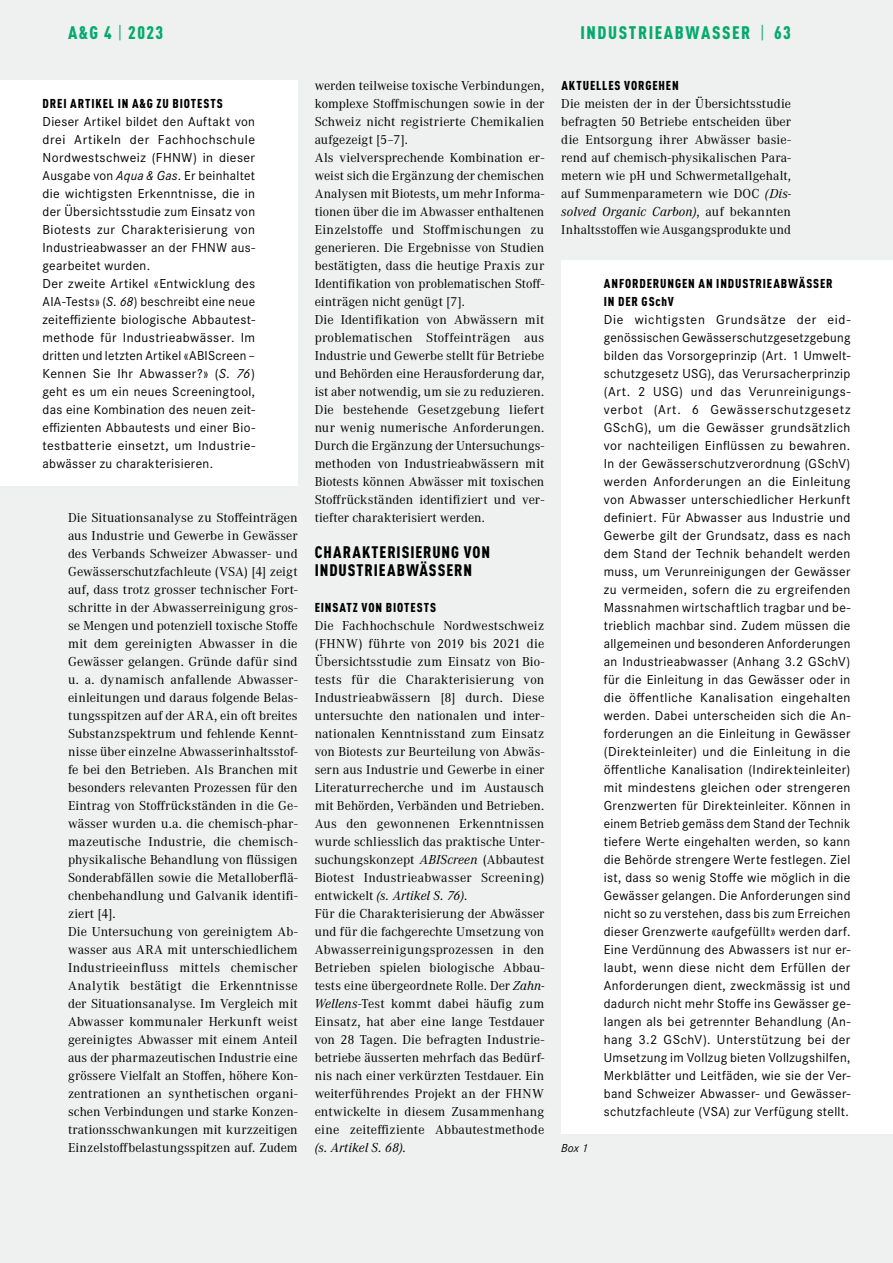
<style>
.page{position:relative;width:893px;height:1263px;background:#eff0f0}
.page>*{position:absolute;margin:0;border:0;box-sizing:border-box;transform-origin:0 0}
.t1{font:900 condensed 18px "DINOT";letter-spacing:.09em;color:#04aa6c}
.t2{font:900 condensed 16.5px/18px "DINOT";letter-spacing:.06em;color:#000}
.t3{font:13.5px/18px "Corporate A";letter-spacing:.01em;color:#000}
.t4{font:13.5px/18px "Corporate S";letter-spacing:.025em;color:#000}
.t5{font:900 condensed 12.75px/18px "DINOT";letter-spacing:.07em;color:#000}
.t6{font:italic 12px "Corporate S";color:#000}
.s1{font-weight:400}
.s2{font-style:italic}
</style>
<div class="page">
<div style="left:0;top:81px;width:298px;height:405px;background:#fff"></div>
<div style="left:561px;top:261px;width:332px;height:873px;background:#fff"></div>
<h1 class="t1" style="left:68px;top:22px;width:97px">A&amp;G 4 <span class="s1">|</span> 2023</h1>
<p class="t5" style="left:43px;top:94px;width:182px">DREI ARTIKEL IN A&amp;G ZU BIOTESTS</p>
<p class="t4" style="left:43px;top:112px;width:214px">Dieser Artikel bildet den Auftakt von drei Artikeln der Fachhochschule Nordwestschweiz (FHNW) in dieser Ausgabe von <span class="s2">Aqua &amp; Gas</span>. Er beinhaltet die wichtigsten Erkenntnisse, die in der Übersichtsstudie zum Einsatz von Biotests zur Charakterisierung von Industrieabwasser an der FHNW aus&shy;gearbeitet wurden.<br>Der zweite Artikel «Entwicklung des AIA-Tests» (<span class="s2">S. 68</span>) beschreibt eine neue zeiteffiziente biologische Abbautest&shy;methode für Industrieabwässer. Im dritten und letzten Artikel «ABIScreen – Kennen Sie Ihr Abwasser?» (<span class="s2">S. 76</span>) geht es um ein neues Screeningtool, das eine Kombination des neuen zeit&shy;effizienten Abbautests und einer Bio&shy;testbatterie einsetzt, um Industrie&shy;abwässer zu charakterisieren.</p>
<p class="t3" style="left:68px;top:508px;width:231px">Die Situationsanalyse zu Stoffeinträgen aus Industrie und Gewerbe in Gewässer des Verbands Schweizer Abwasser- und Gewässerschutzfachleute (VSA) [4] zeigt auf, dass trotz grosser technischer Fort&shy;schritte in der Abwasserreinigung gros&shy;se Mengen und potenziell toxische Stoffe mit dem gereinigten Abwasser in die Gewässer gelangen. Gründe dafür sind u. a. dynamisch anfallende Abwasser&shy;einleitungen und daraus folgende Belas&shy;tungsspitzen auf der ARA, ein oft breites Substanzspektrum und fehlende Kennt&shy;nisse über einzelne Abwasserinhaltsstof&shy;fe bei den Betrieben. Als Branchen mit besonders relevanten Prozessen für den Eintrag von Stoffrückständen in die Ge&shy;wässer wurden u.a. die chemisch-phar&shy;mazeutische Industrie, die chemisch&shy;physikalische Behandlung von flüssigen Sonderabfällen sowie die Metalloberflä&shy;chenbehandlung und Galvanik identifi&shy;ziert [4].<br>Die Untersuchung von gereinigtem Ab&shy;wasser aus ARA mit unterschiedlichem Industrieeinfluss mittels chemischer Analytik bestätigt die Erkenntnisse der Situationsanalyse. Im Vergleich mit Abwasser kommunaler Herkunft weist gereinigtes Abwasser mit einem Anteil aus der pharmazeutischen Industrie eine grössere Vielfalt an Stoffen, höhere Kon&shy;zentrationen an synthetischen organi&shy;schen Verbindungen und starke Konzen&shy;trationsschwankungen mit kurzzeitigen Einzelstoffbelastungsspitzen auf. Zudem</p>
<p class="t3" style="left:315px;top:76px;width:231px">werden teilweise toxische Verbindungen, komplexe Stoffmischungen sowie in der Schweiz nicht registrierte Chemikalien aufgezeigt [5–7].<br>Als vielversprechende Kombination er&shy;weist sich die Ergänzung der chemischen Analysen mit Biotests, um mehr Informa&shy;tionen über die im Abwasser enthaltenen Einzelstoffe und Stoffmischungen zu generieren. Die Ergebnisse von Studien bestätigten, dass die heutige Praxis zur Identifikation von problematischen Stoff&shy;einträgen nicht genügt [7].<br>Die Identifikation von Abwässern mit problematischen Stoffeinträgen aus Industrie und Gewerbe stellt für Betriebe und Behörden eine Herausforderung dar, ist aber notwendig, um sie zu reduzieren.<br>Die bestehende Gesetzgebung liefert nur wenig numerische Anforderungen.<br>Durch die Ergänzung der Untersuchungs&shy;methoden von Industrieabwässern mit Biotests können Abwässer mit toxischen Stoffrückständen identifiziert und ver&shy;tiefter charakterisiert werden.</p>
<p class="t2" style="left:315px;top:543px;width:177px">CHARAKTERISIERUNG VON<br>INDUSTRIEABWÄSSERN</p>
<p class="t5" style="left:315px;top:598px;width:123px">EINSATZ VON BIOTESTS</p>
<p class="t3" style="left:315px;top:616px;width:231px">Die Fachhochschule Nordwestschweiz (FHNW) führte von 2019 bis 2021 die Übersichtsstudie zum Einsatz von Bio&shy;tests für die Charakterisierung von Industrieabwässern [8] durch. Diese untersuchte den nationalen und inter&shy;nationalen Kenntnisstand zum Einsatz von Biotests zur Beurteilung von Abwäs&shy;sern aus Industrie und Gewerbe in einer Literaturrecherche und im Austausch mit Behörden, Verbänden und Betrieben.<br>Aus den gewonnenen Erkenntnissen wurde schliesslich das praktische Unter&shy;suchungskonzept <span class="s2">ABIScreen</span> (Abbautest Biotest Industrieabwasser Screening) entwickelt <span class="s2">(s. Artikel S. 76)</span>.<br>Für die Charakterisierung der Abwässer und für die fachgerechte Umsetzung von Abwasserreinigungsprozessen in den Betrieben spielen biologische Abbau&shy;tests eine übergeordnete Rolle. Der <span class="s2">Zahn-Wellens</span>-Test kommt dabei häufig zum Einsatz, hat aber eine lange Testdauer von 28 Tagen. Die befragten Industrie&shy;betriebe äusserten mehrfach das Bedürf&shy;nis nach einer verkürzten Testdauer. Ein weiterführendes Projekt an der FHNW entwickelte in diesem Zusammenhang eine zeiteffiziente Abbautestmethode <span class="s2">(s. Artikel S. 68)</span>.</p>
<h1 class="t1" style="left:580px;top:22px;width:212px">INDUSTRIEABWASSER <span class="s1">|</span> 63</h1>
<p class="t5" style="left:561px;top:76px;width:119px">AKTUELLES VORGEHEN</p>
<p class="t3" style="left:561px;top:94px;width:231px;text-align:justify">Die meisten der in der Übersichtsstudie befragten 50 Betriebe entscheiden über die Entsorgung ihrer Abwässer basie&shy;rend auf chemisch-physikalischen Para&shy;metern wie pH und Schwermetallgehalt, auf Summenparametern wie DOC <span class="s2">(Dis&shy;solved Organic Carbon)</span>, auf bekannten Inhaltsstoffen wie Ausgangsprodukte und</p>
<p class="t6" style="left:561px;top:1139px;width:29px">Box 1</p>
<p class="t5" style="left:604px;top:274px;width:230px">ANFORDERUNGEN AN INDUSTRIEABWÄSSER<br>IN DER GSchV</p>
<p class="t4" style="left:604px;top:310px;width:248px;text-align:justify">Die wichtigsten Grundsätze der eid&shy;genössischen Gewässerschutzgesetzgebung bilden das Vorsorgeprinzip (Art. 1 Umwelt&shy;schutzgesetz USG), das Verursacherprinzip (Art. 2 USG) und das Verunreinigungs&shy;verbot (Art. 6 Gewässerschutzgesetz GSchG), um die Gewässer grundsätzlich vor nachteiligen Einflüssen zu bewahren.<br>In der Gewässerschutzverordnung (GSchV) werden Anforderungen an die Einleitung von Abwasser unterschiedlicher Herkunft definiert. Für Abwasser aus Industrie und Gewerbe gilt der Grundsatz, dass es nach dem Stand der Technik behandelt werden muss, um Verunreinigungen der Gewässer zu vermeiden, sofern die zu ergreifenden Massnahmen wirtschaftlich tragbar und be&shy;trieblich machbar sind. Zudem müssen die allgemeinen und besonderen Anforderungen an Industrieabwasser (Anhang 3.2 GSchV) für die Einleitung in das Gewässer oder in die öffentliche Kanalisation eingehalten werden. Dabei unterscheiden sich die An&shy;forderungen an die Einleitung in Gewässer (Direkteinleiter) und die Einleitung in die öffentliche Kanalisation (Indirekteinleiter) mit mindestens gleichen oder strengeren Grenzwerten für Direkteinleiter. Können in einem Betrieb gemäss dem Stand der Technik tiefere Werte eingehalten werden, so kann die Behörde strengere Werte festlegen. Ziel ist, dass so wenig Stoffe wie möglich in die Gewässer gelangen. Die Anforderungen sind nicht so zu verstehen, dass bis zum Erreichen dieser Grenzwerte «aufgefüllt» werden darf.<br>Eine Verdünnung des Abwassers ist nur er&shy;laubt, wenn diese nicht dem Erfüllen der Anforderungen dient, zweckmässig ist und dadurch nicht mehr Stoffe ins Gewässer ge&shy;langen als bei getrennter Behandlung (An&shy;hang 3.2 GSchV). Unterstützung bei der Umsetzung im Vollzug bieten Vollzugshilfen, Merkblätter und Leitfäden, wie sie der Ver&shy;band Schweizer Abwasser- und Gewässer&shy;schutzfachleute (VSA) zur Verfügung stellt.</p>
</div>
